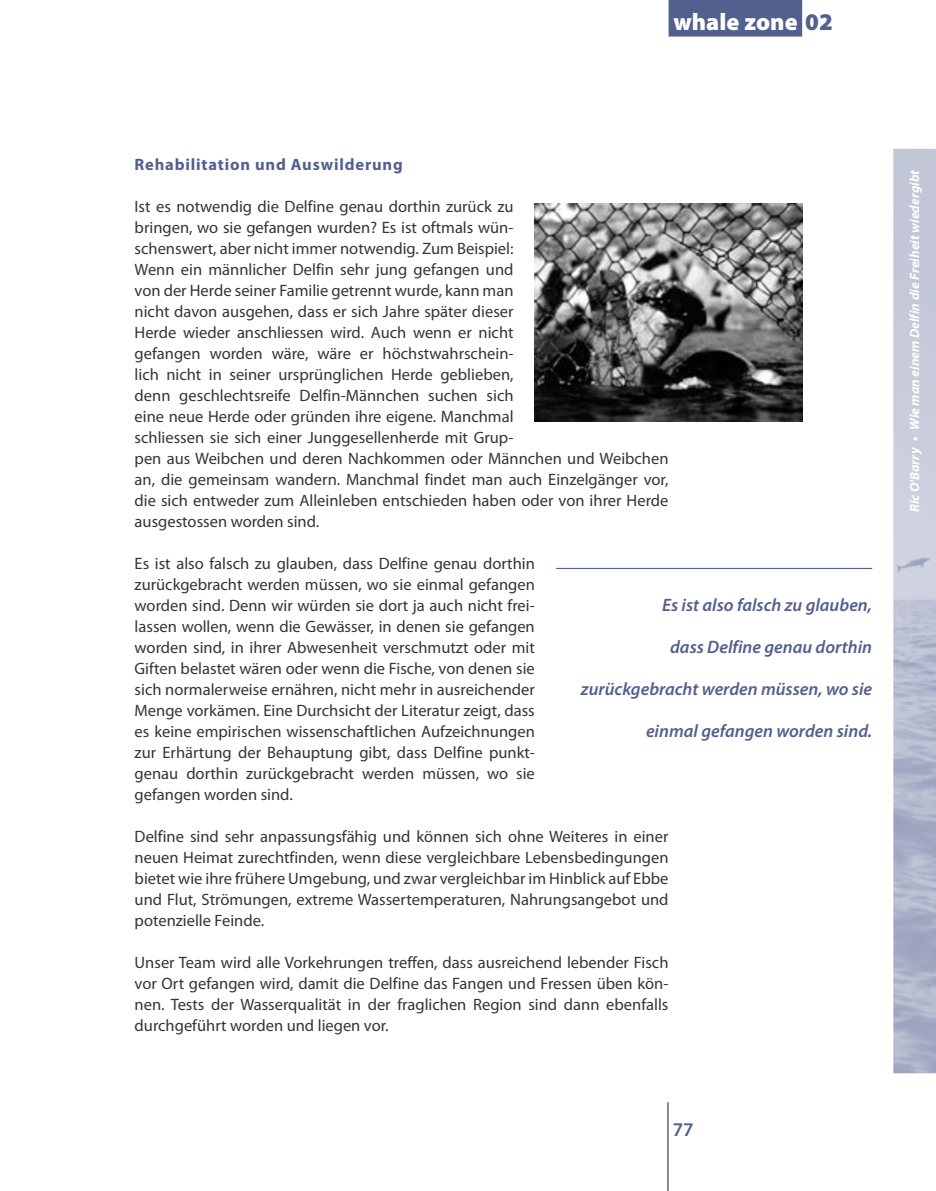
<style>
.page{position:relative;width:936px;height:1191px;background:#fff}
.page>*{position:absolute;margin:0;border:0;box-sizing:border-box;transform-origin:0 0}
.t1{font:900 24px "Myriad Pro";color:#fefefe}
.t2{font:600 19.5px "Myriad Pro";color:#535f8e}
.t3{font:italic 600 18px "Myriad Pro";color:#535f8e}
.t4{font:16.5px/21px "Myriad Pro";color:#353537;text-align:justify}
.t5{font:700 16.5px "Myriad Pro";letter-spacing:.05em;color:#535f8e}
.t6{font:italic 700 13.5px "Myriad Pro";color:#fefefe}
.s1{color:#535f8e}
</style>
<div class="page">
<img style="left:893px;top:149px;width:42px;height:924px">
<img style="left:535px;top:203px;width:267px;height:219px">
<hr style="left:667px;top:1102px;width:1px;height:89px;background:#353537">
<div style="left:668px;top:0;width:134px;height:37px;background:#535f8e"></div>
<hr style="left:556px;top:568px;width:316px;height:1px;background:#535f8e">
<h1 class="t1" style="left:673px;top:9px;width:161px">whale zone <span class="s1">02</span></h1>
<p class="t5" style="left:135px;top:155px;width:269px">Rehabilitation und Auswilderung</p>
<p class="t4" style="left:135px;top:196px;width:535px;text-align:left">Ist es notwendig die Delfine genau dorthin zurück zu<br>bringen, wo sie gefangen wurden? Es ist oftmals wün-<br>schenswert, aber nicht immer notwendig. Zum Beispiel:<br>Wenn ein männlicher Delfin sehr jung gefangen und<br>von der Herde seiner Familie getrennt wurde, kann man<br>nicht davon ausgehen, dass er sich Jahre später dieser<br>Herde wieder anschliessen wird. Auch wenn er nicht<br>gefangen worden wäre, wäre er höchstwahrschein-<br>lich nicht in seiner ursprünglichen Herde geblieben,<br>denn geschlechtsreife Delfin-Männchen suchen sich<br>eine neue Herde oder gründen ihre eigene. Manchmal<br>schliessen sie sich einer Junggesellenherde mit Grup-<br>pen aus Weibchen und deren Nachkommen oder Männchen und Weibchen an, die gemeinsam wandern. Manchmal findet man auch Einzelgänger vor, die sich entweder zum Alleinleben entschieden haben oder von ihrer Herde ausgestossen worden sind.</p>
<p class="t4" style="left:135px;top:553px;width:402px">Es ist also falsch zu glauben, dass Delfine genau dorthin zurückgebracht werden müssen, wo sie einmal gefangen worden sind. Denn wir würden sie dort ja auch nicht frei&shy;lassen wollen, wenn die Gewässer, in denen sie gefangen worden sind, in ihrer Abwesenheit verschmutzt oder mit Giften belastet wären oder wenn die Fische, von denen sie sich normalerweise ernähren, nicht mehr in ausreichender Menge vorkämen. Eine Durchsicht der Literatur zeigt, dass es keine empirischen wissenschaftlichen Aufzeichnungen zur Erhärtung der Behauptung gibt, dass Delfine punkt&shy;genau dorthin zurückgebracht werden müssen, wo sie gefangen worden sind.</p>
<p class="t4" style="left:135px;top:826px;width:535px">Delfine sind sehr anpassungsfähig und können sich ohne Weiteres in einer neuen Heimat zurechtfinden, wenn diese vergleichbare Lebensbedingungen bietet wie ihre frühere Umgebung, und zwar vergleichbar im Hinblick auf Ebbe und Flut, Strömungen, extreme Wassertemperaturen, Nahrungsangebot und potenzielle Feinde.</p>
<p class="t4" style="left:135px;top:952px;width:535px">Unser Team wird alle Vorkehrungen treffen, dass ausreichend lebender Fisch vor Ort gefangen wird, damit die Delfine das Fangen und Fressen üben kön&shy;nen. Tests der Wasserqualität in der fraglichen Region sind dann ebenfalls durchgeführt worden und liegen vor.</p>
<p class="t3" style="left:662px;top:595px;width:211px">Es ist also falsch zu glauben,</p>
<p class="t3" style="left:670px;top:637px;width:203px">dass Delfine genau dorthin</p>
<p class="t3" style="left:581px;top:679px;width:293px">zurückgebracht werden müssen, wo sie</p>
<p class="t3" style="left:646px;top:721px;width:228px">einmal gefangen worden sind.</p>
<p class="t2" style="left:672px;top:1118px;width:22px">77</p>
<p class="t6" style="left:907px;top:512px;width:344px;rotate:-90deg">Ric O'Barry • Wie man einem Delfin die Freiheit wiedergibt</p>
</div>
